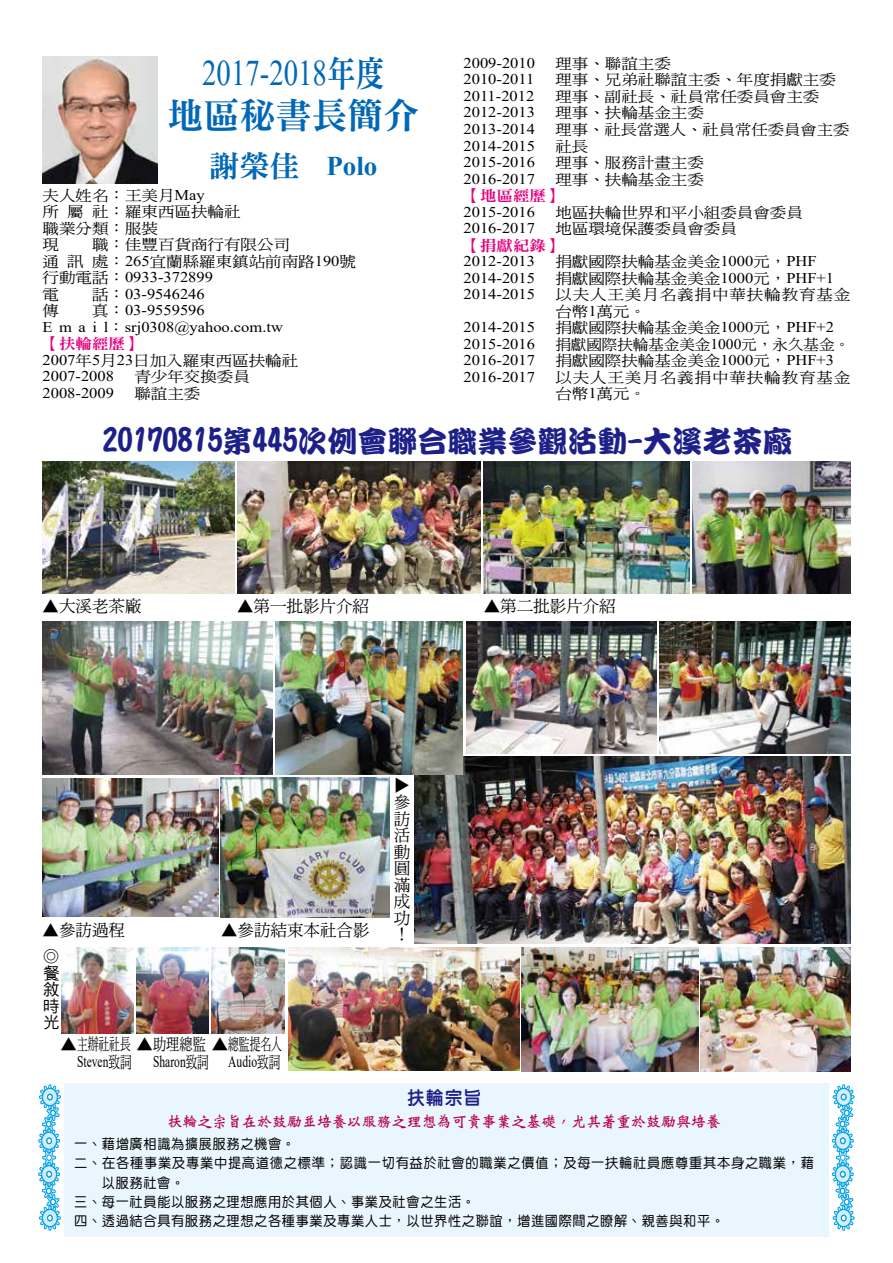
<style>
.page{position:relative;width:893px;height:1263px;background:#fff}
.page>*{position:absolute;margin:0;border:0;box-sizing:border-box;transform-origin:0 0}
.t1{font:36px "Times New Roman";color:#0068b7;scale:.8 1}
.t2{font:36px "DFN Ming XB HK BF";color:#0068b7}
.t3{font:30px "DF Kan Ting Liu XB HK BF";color:#1d2088}
.t4{font:700 27px "Times New Roman";color:#0068b7}
.t5{font:18px "DF Li Yuan Bd WIN BF";color:#1d2088;scale:.95 1}
.t6{font:16.5px/16.5px "DF Ming Md HKP BF";color:#000;text-align:justify}
.t7{font:16.5px "Times New Roman";color:#000;scale:.7 1}
.t8{font:16.5px/16.5px "DF Hei Md HK BF";color:#000;text-align:justify}
.t9{font:15.75px "DF Wei Bei Md HK BF";color:#b6004f;scale:.95 1}
.t10{font:14.85px/16.5px "DF Ming Md HK BF";color:#000;scale:1.11 1}
.t11{font:14.85px/16.5px "Times New Roman";color:#000;scale:1.11 1}
.t12{font:14.85px/16.5px "DF Ming Md HK BF";letter-spacing:.055em;color:#000;scale:1.11 1}
.t13{font:14.85px "DF Ming Md HK BF";color:#000;scale:1.04 1}
.t14{font:14.85px "DFN Ming XB HK BF";color:#e4007f;scale:1.11 1}
.t15{font:14.85px "DF Ming Md HK BF";color:#000;scale:1.1 1}
.t16{font:13.8px "DF Yuan Md HK BF";letter-spacing:.05em;color:#000;scale:.95 1}
.s1{font-family:"DFN Ming XB HK BF"}
.s2{font-family:"DFN Ming XB HK BF";font-weight:400;font-size:30px}
.s3{font-family:"Times New Roman"}
.s4{font-family:"DF Ming Md HK BF"}
.s5{font-family:"DF Ming Md HKP BF"}
</style>
<div class="page">
<svg style="left:832px;top:1084px;width:22px;height:146px"></svg>
<svg style="left:38px;top:1084px;width:23px;height:146px"></svg>
<div style="left:64px;top:1083px;width:765px;height:153px;background:#eaf6fd"></div>
<img style="left:43px;top:56px;width:114px;height:128px">
<img style="left:43px;top:462px;width:192px;height:131px">
<img style="left:237px;top:462px;width:243px;height:131px">
<img style="left:484px;top:462px;width:206px;height:131px">
<img style="left:692px;top:462px;width:158px;height:131px">
<img style="left:43px;top:621px;width:229px;height:153px">
<img style="left:467px;top:621px;width:189px;height:132px">
<img style="left:43px;top:778px;width:175px;height:139px">
<img style="left:660px;top:621px;width:190px;height:132px">
<img style="left:221px;top:777px;width:168px;height:140px">
<img style="left:415px;top:757px;width:435px;height:186px">
<img style="left:61px;top:948px;width:73px;height:85px">
<img style="left:137px;top:948px;width:72px;height:85px">
<img style="left:212px;top:948px;width:72px;height:85px">
<img style="left:288px;top:948px;width:231px;height:123px">
<img style="left:522px;top:948px;width:176px;height:123px">
<img style="left:701px;top:948px;width:149px;height:123px">
<img style="left:276px;top:621px;width:187px;height:153px">
<h1 class="t1" style="left:202px;top:48px;width:229px">2017-2018<span class="s1">年度</span></h1>
<h1 class="t2" style="left:167px;top:97px;width:253px">地區秘書長簡介</h1>
<h3 class="t4" style="left:209px;top:146px;width:170px"><span class="s2">謝榮佳</span> Polo</h3>
<p class="t10" style="left:43px;top:187px;width:284px">夫人姓名：王美月<span class="s3">May<br></span>所 屬 社：羅東西區扶輪社<br>職業分類：服裝<br>現　　職：佳豐百貨商行有限公司<br>通 訊 處：<span class="s3">265</span>宜蘭縣羅東鎮站前南路<span class="s3">190</span>號</p>
<p class="t11" style="left:43px;top:268px;width:218px"><span class="s4">行動電話：</span>0933-372899<br><span class="s4">電　　話：</span>03-9546246<br><span class="s4">傳　　真：</span>03-9559596<br>E m a i l<span class="s4">：</span>srj0308@yahoo.com.tw</p>
<p class="t14" style="left:43px;top:336px;width:91px">【扶輪經歷】</p>
<p class="t10" style="left:43px;top:352px;width:232px"><span class="s3">2007</span>年<span class="s3">5</span>月<span class="s3">23</span>日加入羅東西區扶輪社</p>
<p class="t11" style="left:43px;top:367px;width:66px">2007-2008</p>
<p class="t10" style="left:134px;top:368px;width:106px">青少年交換委員</p>
<p class="t11" style="left:43px;top:384px;width:66px">2008-2009</p>
<p class="t10" style="left:134px;top:385px;width:61px">聯誼主委</p>
<p class="t11" style="left:463px;top:54px;width:66px">2009-2010</p>
<p class="t10" style="left:555px;top:55px;width:106px">理事、聯誼主委</p>
<p class="t11" style="left:463px;top:71px;width:65px">2010-2011</p>
<p class="t10" style="left:555px;top:72px;width:254px">理事、兄弟社聯誼主委、年度捐獻主委</p>
<p class="t11" style="left:463px;top:87px;width:65px">2011-2012</p>
<p class="t10" style="left:555px;top:88px;width:239px">理事、副社長、社員常任委員會主委</p>
<p class="t11" style="left:463px;top:104px;width:66px">2012-2013</p>
<p class="t10" style="left:555px;top:105px;width:135px">理事、扶輪基金主委</p>
<p class="t11" style="left:463px;top:120px;width:66px">2013-2014</p>
<p class="t15" style="left:555px;top:122px;width:269px">理事、社長當選人、社員常任委員會主委</p>
<p class="t11" style="left:463px;top:137px;width:66px">2014-2015</p>
<p class="t10" style="left:555px;top:138px;width:31px">社長</p>
<p class="t11" style="left:463px;top:153px;width:66px">2015-2016</p>
<p class="t10" style="left:555px;top:154px;width:135px">理事、服務計畫主委</p>
<p class="t11" style="left:463px;top:170px;width:66px">2016-2017</p>
<p class="t10" style="left:555px;top:171px;width:135px">理事、扶輪基金主委</p>
<p class="t14" style="left:463px;top:188px;width:91px">【地區經歷】</p>
<p class="t11" style="left:463px;top:203px;width:66px">2015-2016</p>
<p class="t10" style="left:555px;top:204px;width:224px">地區扶輪世界和平小組委員會委員</p>
<p class="t11" style="left:463px;top:219px;width:66px">2016-2017</p>
<p class="t10" style="left:555px;top:220px;width:165px">地區環境保護委員會委員</p>
<p class="t14" style="left:463px;top:238px;width:91px">【捐獻紀錄】</p>
<p class="t11" style="left:463px;top:252px;width:66px">2012-2013</p>
<p class="t10" style="left:555px;top:253px;width:237px">捐獻國際扶輪基金美金<span class="s3">1000</span>元，<span class="s3">PHF</span></p>
<p class="t11" style="left:463px;top:269px;width:66px">2014-2015</p>
<p class="t10" style="left:555px;top:270px;width:253px">捐獻國際扶輪基金美金<span class="s3">1000</span>元，<span class="s3">PHF+1</span></p>
<p class="t11" style="left:463px;top:285px;width:66px">2014-2015</p>
<p class="t12" style="left:555px;top:286px;width:267px">以夫人王美月名義捐中華扶輪教育基金台幣<span class="s3">1</span>萬元。</p>
<p class="t11" style="left:463px;top:318px;width:66px">2014-2015</p>
<p class="t10" style="left:555px;top:319px;width:253px">捐獻國際扶輪基金美金<span class="s3">1000</span>元，<span class="s3">PHF+2</span></p>
<p class="t11" style="left:463px;top:335px;width:66px">2015-2016</p>
<p class="t13" style="left:555px;top:337px;width:285px">捐獻國際扶輪基金美金<span class="s3">1000</span>元，永久基金。</p>
<p class="t11" style="left:463px;top:351px;width:66px">2016-2017</p>
<p class="t10" style="left:555px;top:352px;width:253px">捐獻國際扶輪基金美金<span class="s3">1000</span>元，<span class="s3">PHF+3</span></p>
<p class="t11" style="left:463px;top:368px;width:66px">2016-2017</p>
<p class="t12" style="left:555px;top:369px;width:267px">以夫人王美月名義捐中華扶輪教育基金台幣<span class="s3">1</span>萬元。</p>
<h2 class="t3" style="left:103px;top:426px;width:691px">20170815第445次例會聯合職業參觀活動-大溪老茶廠</h2>
<p class="t6" style="left:43px;top:598px;width:100px">▲大溪老茶廠</p>
<p class="t6" style="left:237px;top:598px;width:133px">▲第一批影片介紹</p>
<p class="t6" style="left:484px;top:598px;width:133px">▲第二批影片介紹</p>
<p class="t6" style="left:43px;top:922px;width:84px">▲參訪過程</p>
<p class="t6" style="left:221px;top:922px;width:150px">▲參訪結束本社合影</p>
<p class="t8" style="left:60px;top:948px;width:18px;rotate:90deg">◎</p>
<p class="t8" style="left:43px;top:964px;width:18px">餐敘時光</p>
<p class="t6" style="left:61px;top:1036px;width:223px">▲主辦社社長 ▲助理總監 ▲總監提名人</p>
<p class="t7" style="left:77px;top:1050px;width:79px">Steven<span class="s5">致詞</span></p>
<p class="t7" style="left:153px;top:1050px;width:81px">Sharon<span class="s5">致詞</span></p>
<p class="t7" style="left:228px;top:1050px;width:76px">Audio<span class="s5">致詞</span></p>
<p class="t6" style="left:410px;top:777px;width:18px;rotate:90deg">▲</p>
<p class="t6" style="left:394px;top:795px;width:18px">參訪活動圓滿成功！</p>
<p class="t5" style="left:407px;top:1088px;width:79px">扶輪宗旨</p>
<p class="t9" style="left:167px;top:1114px;width:584px">扶輪之宗旨在於鼓勵並培養以服務之理想為可貴事業之基礎，尤其著重於鼓勵與培養</p>
<p class="t16" style="left:74px;top:1137px;width:234px">一、藉增廣相識為擴展服務之機會。</p>
<p class="t16" style="left:74px;top:1156px;width:780px">二、在各種事業及專業中提高道德之標準；認識一切有益於社會的職業之價值；及每一扶輪社員應尊重其本身之職業，藉</p>
<p class="t16" style="left:102px;top:1175px;width:88px">以服務社會。</p>
<p class="t16" style="left:74px;top:1195px;width:423px">三、每一社員能以服務之理想應用於其個人、事業及社會之生活。</p>
<p class="t16" style="left:74px;top:1214px;width:686px">四、透過結合具有服務之理想之各種事業及專業人士，以世界性之聯誼，增進國際間之瞭解、親善與和平。</p>
</div>
